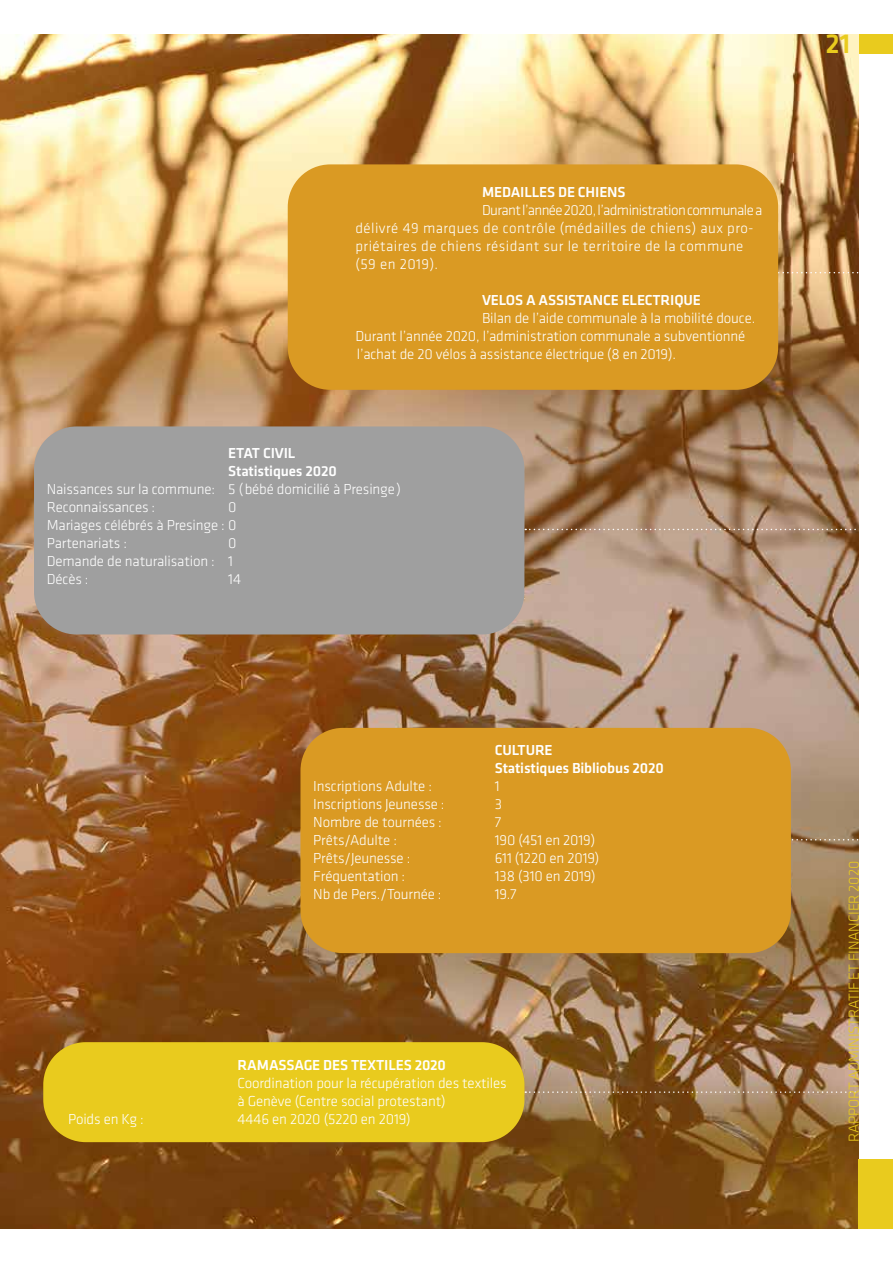
<style>
.page{position:relative;width:893px;height:1263px;background:#fff}
.page>*{position:absolute;margin:0;border:0;box-sizing:border-box;transform-origin:0 0}
.t1{font:500 28.5px "Klavika";color:#e9cb1e}
.t2{font:300 15px/18px "Klavika";letter-spacing:-.01em;color:#fff}
.t3{font:300 15px/18px "Klavika";letter-spacing:.03em;color:#fff}
.t4{font:500 15px/18px "Klavika";letter-spacing:-.01em;color:#fff}
.t5{font:300 15px "Klavika";letter-spacing:-.01em;color:#e9cb1e}
</style>
<div class="page">
<img style="left:0;top:34px;width:859px;height:1195px">
<svg style="left:525px;top:529px;width:334px;height:1px"></svg>
<svg style="left:791px;top:839px;width:68px;height:1px"></svg>
<svg style="left:778px;top:272px;width:81px;height:1px"></svg>
<svg style="left:525px;top:1091px;width:334px;height:2px"></svg>
<div style="left:859px;top:34px;width:34px;height:19px;background:#e9cb1e"></div>
<div style="left:300px;top:728px;width:491px;height:225px;background:#da9a23;border-radius:43px"></div>
<div style="left:859px;top:1159px;width:34px;height:70px;background:#e9cb1e"></div>
<div style="left:34px;top:426px;width:490px;height:208px;background:#9f9f9f;border-radius:43px"></div>
<div style="left:43px;top:1042px;width:481px;height:100px;background:#e9cb1e;border-radius:43px"></div>
<div style="left:288px;top:164px;width:490px;height:226px;background:#da9a23;border-radius:43px"></div>
<p class="t4" style="left:482px;top:183px;width:145px">MEDAILLES DE CHIENS</p>
<p class="t3" style="left:355px;top:201px;width:408px;text-indent:127px">Durant l’année 2020, l’administration communale a délivré 49 marques de contrôle (médailles de chiens) aux pro&shy;priétaires de chiens résidant sur le territoire de la commune (59 en 2019).</p>
<p class="t4" style="left:482px;top:291px;width:220px">VELOS A ASSISTANCE ELECTRIQUE</p>
<p class="t2" style="left:355px;top:309px;width:402px;text-indent:127px">Bilan de l’aide communale à la mobilité douce.<br>Durant l’année 2020, l’administration communale a subventionné l’achat de 20 vélos à assistance électrique (8 en 2019).</p>
<p class="t4" style="left:228px;top:444px;width:110px">ETAT CIVIL<br>Statistiques 2020</p>
<p class="t2" style="left:47px;top:480px;width:356px">Naissances sur la commune: 5 (bébé domicilié à Presinge)<br>Reconnaissances :</p>
<p class="t2" style="left:47px;top:498px;width:191px;text-align:justify;text-indent:181px">0<br>Mariages célébrés à Presinge : 0<br>Partenariats :</p>
<p class="t2" style="left:47px;top:534px;width:191px;text-indent:181px">0<br>Demande de naturalisation : 1<br>Décès :</p>
<p class="t2" style="left:228px;top:570px;width:14px">14</p>
<p class="t4" style="left:495px;top:741px;width:171px">CULTURE<br>Statistiques Bibliobus 2020</p>
<p class="t2" style="left:313px;top:777px;width:120px">Inscriptions Adulte :</p>
<p class="t2" style="left:495px;top:777px;width:6px">1</p>
<p class="t2" style="left:313px;top:795px;width:133px">Inscriptions Jeunesse :</p>
<p class="t2" style="left:495px;top:795px;width:9px">3</p>
<p class="t2" style="left:313px;top:813px;width:130px">Nombre de tournées :</p>
<p class="t2" style="left:495px;top:813px;width:8px">7</p>
<p class="t2" style="left:313px;top:831px;width:85px">Prêts/Adulte :</p>
<p class="t2" style="left:495px;top:831px;width:102px">190 (451 en 2019)</p>
<p class="t2" style="left:313px;top:849px;width:99px">Prêts/Jeunesse :</p>
<p class="t2" style="left:495px;top:849px;width:106px">611 (1220 en 2019)</p>
<p class="t2" style="left:313px;top:867px;width:93px">Fréquentation :</p>
<p class="t2" style="left:495px;top:867px;width:102px">138 (310 en 2019)</p>
<p class="t2" style="left:313px;top:885px;width:130px">Nb de Pers./Tournée :</p>
<p class="t2" style="left:495px;top:885px;width:23px">19.7</p>
<p class="t4" style="left:238px;top:1056px;width:210px">RAMASSAGE DES TEXTILES 2020</p>
<p class="t2" style="left:238px;top:1074px;width:271px">Coordination pour la récupération des textiles à Genève (Centre social protestant)</p>
<p class="t2" style="left:68px;top:1110px;width:77px">Poids en Kg :</p>
<p class="t2" style="left:238px;top:1110px;width:175px">4446 en 2020 (5220 en 2019)</p>
<h1 class="t1" style="left:825px;top:24px;width:26px">21</h1>
<p class="t5" style="left:845px;top:1142px;width:283px;rotate:-90deg">RAPPORT ADMINISTRATIF ET FINANCIER 2020</p>
</div>
